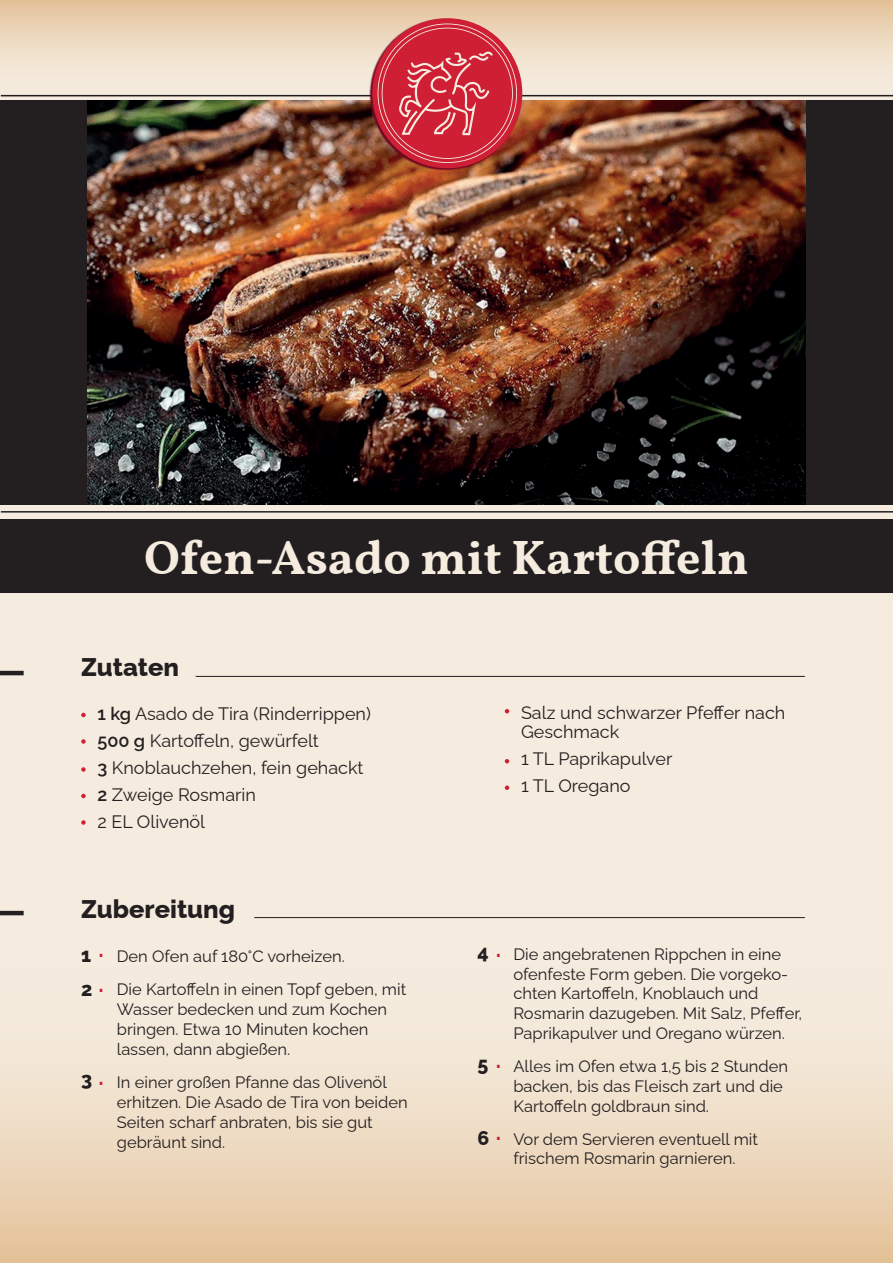
<style>
.page{position:relative;width:893px;height:1263px;background:#f5ecdf}
.page>*{position:absolute;margin:0;border:0;box-sizing:border-box;transform-origin:0 0}
.t1{font:700 48px "Vollkorn";color:#f5ecdf}
.t2{font:800 25.5px "Raleway";color:#231f20}
.t3{font:800 19.5px/33.3px "Raleway";color:#231f20}
.t4{font:800 19.5px/34px "Raleway";color:#cf1f35}
.t5{font:18px/27px "Raleway";color:#231f20}
.t6{font:16.5px/19.8px "Raleway";color:#231f20}
.s1{font-weight:600}
.s2{color:#cf1f35}
.s3{font-weight:800;font-size:19.5px}
</style>
<div class="page">
<div style="left:0;top:100px;width:893px;height:405px;background:#231f20"></div>
<img style="left:87px;top:100px;width:719px;height:405px">
<hr style="left:1px;top:511px;width:892px;height:2px;background:#231f20">
<div style="left:0;top:519px;width:893px;height:74px;background:#231f20"></div>
<svg style="left:0;top:0;width:893px;height:97px"></svg>
<img style="left:316px;top:0;width:259px;height:224px">
<div style="left:372px;top:18px;width:150px;height:150px;background:#cf1f35;border-radius:50%"></div>
<svg style="left:378px;top:24px;width:139px;height:139px"></svg>
<div style="left:0;top:961px;width:893px;height:301px;background:linear-gradient(to bottom,#f7f2ea,#e6c6a1)"></div>
<hr style="left:254px;top:917px;width:551px;height:1px;background:#231f20">
<hr style="left:0;top:911px;width:24px;height:4px;background:#231f20">
<svg style="left:81px;top:713px;width:5px;height:4px"></svg>
<svg style="left:81px;top:739px;width:5px;height:5px"></svg>
<svg style="left:81px;top:767px;width:5px;height:5px"></svg>
<svg style="left:81px;top:794px;width:5px;height:4px"></svg>
<svg style="left:81px;top:820px;width:5px;height:5px"></svg>
<svg style="left:505px;top:709px;width:4px;height:4px"></svg>
<svg style="left:505px;top:759px;width:4px;height:4px"></svg>
<svg style="left:505px;top:785px;width:4px;height:5px"></svg>
<hr style="left:196px;top:676px;width:609px;height:1px;background:#231f20">
<hr style="left:0;top:671px;width:24px;height:4px;background:#231f20">
<h1 class="t1" style="left:144px;top:521px;width:606px">Ofen-Asado mit Kartoffeln</h1>
<h2 class="t2" style="left:81px;top:648px;width:99px">Zutaten</h2>
<p class="t5" style="left:97px;top:698px;width:275px"><span class="s1">1 kg</span> Asado de Tira (Rinderrippen)<br><span class="s1">500 g</span> Kartoffeln, gewürfelt<br><span class="s1">3</span> Knoblauchzehen, fein gehackt<br><span class="s1">2</span> Zweige Rosmarin<br>2 EL Olivenöl</p>
<h2 class="t2" style="left:81px;top:889px;width:155px">Zubereitung</h2>
<p class="t5" style="left:521px;top:701px;width:266px;line-height:19.5px">Salz und schwarzer Pfeffer nach<br>Geschmack</p>
<p class="t5" style="left:521px;top:743px;width:153px">1 TL Paprikapulver<br>1 TL Oregano</p>
<p class="t4" style="left:99px;top:932px;width:6px">. .</p>
<p class="t6" style="left:513px;top:942px;width:290px">Die angebratenen Rippchen in eine ofenfeste Form geben. Die vorgeko&shy;chten Kartoffeln, Knoblauch und Rosmarin dazugeben. Mit Salz, Pfeffer, Paprikapulver und Oregano würzen.</p>
<p class="t6" style="left:513px;top:1055px;width:276px">Alles im Ofen etwa 1,5 bis 2 Stunden backen, bis das Fleisch zart und die<br>Kartoffeln goldbraun sind.</p>
<p class="t3" style="left:477px;top:934px;width:13px">4</p>
<p class="t6" style="left:117px;top:938px;width:291px;line-height:32.8px">Den Ofen auf 180°C vorheizen.<br>Die Kartoffeln in einen Topf geben, mit</p>
<p class="t6" style="left:117px;top:997px;width:272px">Wasser bedecken und zum Kochen bringen. Etwa 10 Minuten kochen lassen, dann abgießen.</p>
<p class="t6" style="left:117px;top:1071px;width:292px">In einer großen Pfanne das Olivenöl erhitzen. Die Asado de Tira von beiden<br>Seiten scharf anbraten, bis sie gut gebräunt sind.</p>
<p class="t3" style="left:81px;top:937px;width:13px">1<br>2</p>
<p class="t4" style="left:496px;top:932px;width:6px">.</p>
<p class="t3" style="left:477px;top:1046px;width:12px">5</p>
<p class="t4" style="left:496px;top:1042px;width:6px">.</p>
<p class="t3" style="left:81px;top:1061px;width:24px">3 <span class="s2">.</span></p>
<p class="t6" style="left:513px;top:1127px;width:246px;text-indent:-36px"><span class="s3">6</span> Vor dem Servieren eventuell mit frischem Rosmarin garnieren.</p>
<p class="t4" style="left:496px;top:1114px;width:6px">.</p>
</div>
